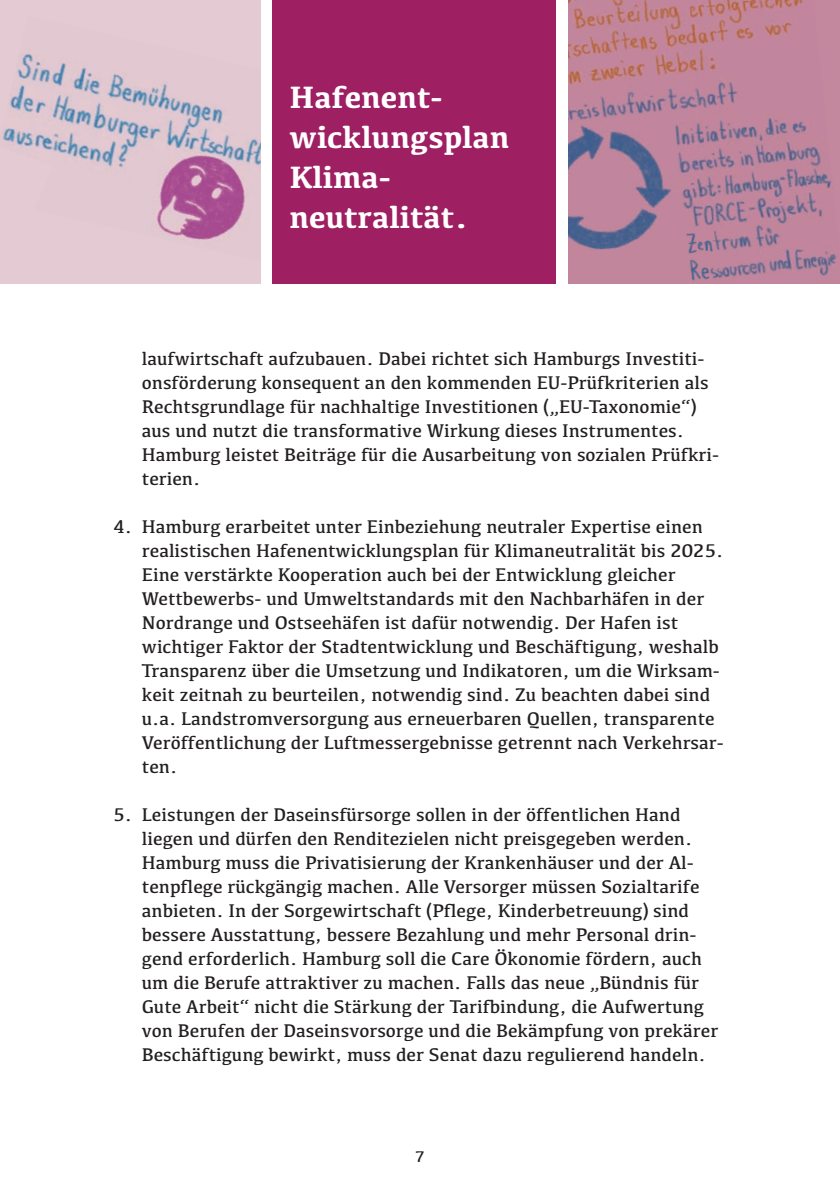
<style>
.page{position:relative;width:840px;height:1191px;background:#fff}
.page>*{position:absolute;margin:0;border:0;box-sizing:border-box;transform-origin:0 0}
.t1{font:700 32px/40px "Kefa";color:#fff}
.t2{font:19px/24px "Kefa";color:#231f20}
.t3{font:16px "Kefa";color:#231f20}
</style>
<div class="page">
<img style="left:568px;top:0;width:120px;height:231px">
<img style="left:688px;top:0;width:151px;height:283px">
<img style="left:568px;top:231px;width:151px;height:52px">
<div style="left:0;top:0;width:411px;height:283px;background:#e4cad3"></div>
<img style="left:2px;top:52px;width:259px;height:188px">
<div style="left:261px;top:0;width:306px;height:283px;background:#fff"></div>
<div style="left:272px;top:0;width:284px;height:283px;background:#9e1f62"></div>
<h1 class="t1" style="left:289px;top:75px;width:221px">Hafenent&shy;wicklungsplan<br>Klima&shy;neutralität.</h1>
<p class="t2" style="left:142px;top:346px;width:578px">laufwirtschaft aufzubauen. Dabei richtet sich Hamburgs Investiti&shy;onsförderung konsequent an den kommenden EU-Prüfkriterien als Rechtsgrundlage für nachhaltige Investitionen („EU-Taxonomie“) aus und nutzt die transformative Wirkung dieses Instrumentes.<br>Hamburg leistet Beiträge für die Ausarbeitung von sozialen Prüfkri&shy;terien.</p>
<p class="t2" style="left:142px;top:514px;width:583px;text-indent:-28px">4. Hamburg erarbeitet unter Einbeziehung neutraler Expertise einen realistischen Hafenentwicklungsplan für Klimaneutralität bis 2025.<br>Eine verstärkte Kooperation auch bei der Entwicklung gleicher Wettbewerbs- und Umweltstandards mit den Nachbarhäfen in der Nordrange und Ostseehäfen ist dafür notwendig. Der Hafen ist wichtiger Faktor der Stadtentwicklung und Beschäftigung, weshalb Transparenz über die Umsetzung und Indikatoren, um die Wirksam&shy;keit zeitnah zu beurteilen, notwendig sind. Zu beachten dabei sind u.a. Landstromversorgung aus erneuerbaren Quellen, transparente Veröffentlichung der Luftmessergebnisse getrennt nach Verkehrsar&shy;ten.</p>
<p class="t2" style="left:142px;top:802px;width:577px;text-indent:-28px">5. Leistungen der Daseinsfürsorge sollen in der öffentlichen Hand liegen und dürfen den Renditezielen nicht preisgegeben werden.<br>Hamburg muss die Privatisierung der Krankenhäuser und der Al&shy;tenpflege rückgängig machen. Alle Versorger müssen Sozialtarife anbieten. In der Sorgewirtschaft (Pflege, Kinderbetreuung) sind bessere Ausstattung, bessere Bezahlung und mehr Personal drin&shy;gend erforderlich. Hamburg soll die Care Ökonomie fördern, auch um die Berufe attraktiver zu machen. Falls das neue „Bündnis für Gute Arbeit“ nicht die Stärkung der Tarifbindung, die Aufwertung von Berufen der Daseinsvorsorge und die Bekämpfung von prekärer Beschäftigung bewirkt, muss der Senat dazu regulierend handeln.</p>
<p class="t3" style="left:415px;top:1147px;width:11px">7</p>
</div>
